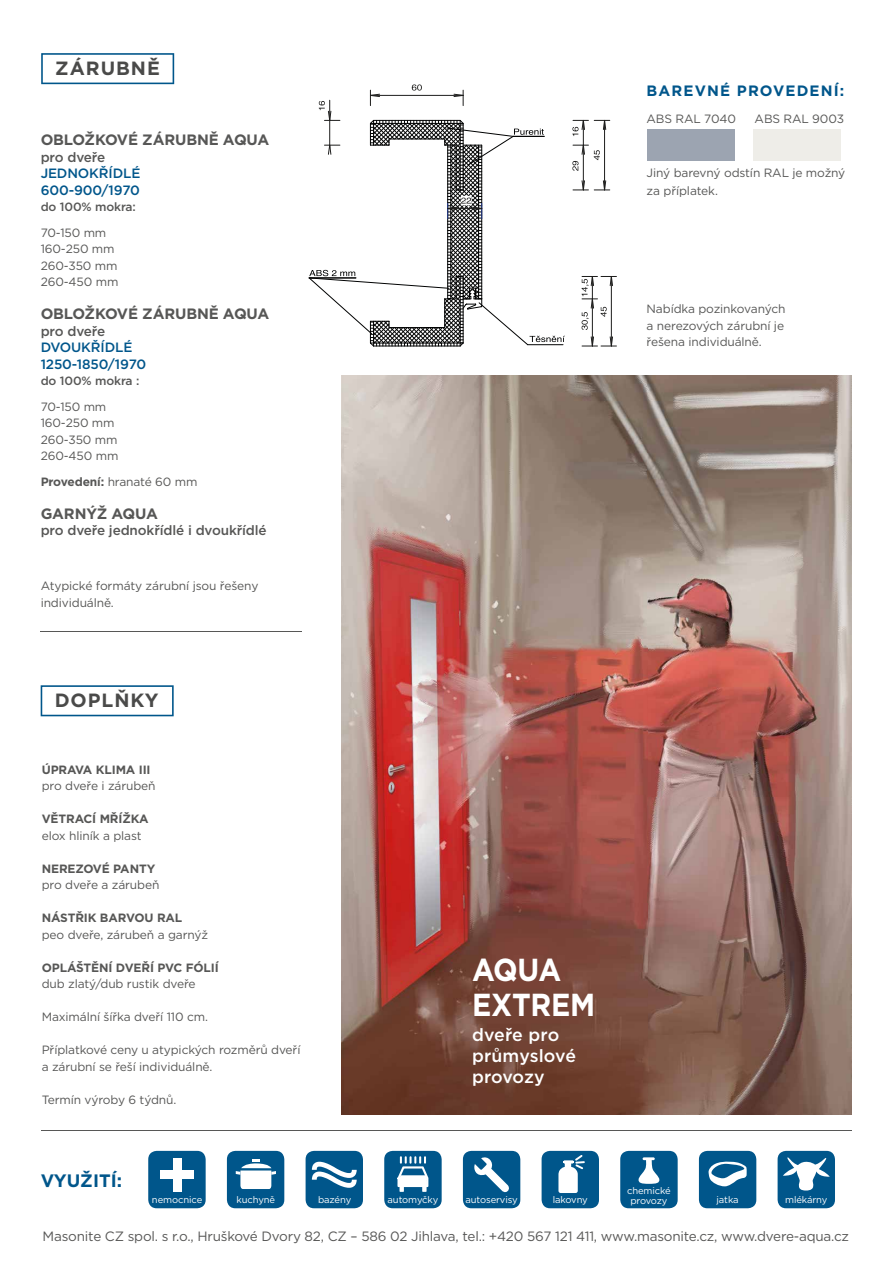
<style>
.page{position:relative;width:893px;height:1263px;background:#fff}
.page>*{position:absolute;margin:0;border:0;box-sizing:border-box;transform-origin:0 0}
.t1{font:700 31.8px/35.4px "Gotham";letter-spacing:-.01em;color:#fff;scale:.91 1}
.t2{font:700 19.2px "Gotham";letter-spacing:.05em;color:#4a4a49}
.t3{font:700 18px "Gotham";color:#00568b}
.t4{font:500 17.7px/21.1px "Gotham";letter-spacing:-.005em;color:#fff}
.t5{font:700 15px "Gotham";letter-spacing:-.01em;color:#575756}
.t6{font:700 15px "Gotham";letter-spacing:.075em;color:#00568b}
.t7{font:13.5px "Gotham";letter-spacing:-.015em;color:#575756}
.t8{font:500 13.5px/16.5px "Gotham";letter-spacing:-.01em;color:#00568b}
.t9{font:500 13.5px "Gotham";letter-spacing:-.01em;color:#575756}
.t10{font:12px/16.5px "Gotham";letter-spacing:-.01em;color:#575756}
.t11{font:700 12px "Gotham";letter-spacing:-.01em;color:#575756}
.t12{font:500 12px "Gotham";letter-spacing:-.01em;color:#575756}
.t13{font:9.45px/10.1px "Gotham";letter-spacing:-.01em;color:#fff;text-align:center}
.s1{font-weight:700}
</style>
<div class="page">
<img style="left:341px;top:376px;width:511px;height:738px">
<svg style="left:41px;top:53px;width:133px;height:31px"></svg>
<div style="left:647px;top:129px;width:87px;height:31px;background:#9ca4b1"></div>
<div style="left:753px;top:129px;width:88px;height:31px;background:#eeede8"></div>
<svg style="left:41px;top:685px;width:133px;height:31px"></svg>
<hr style="left:41px;top:631px;width:261px;height:1px;background:#575756">
<div style="left:148px;top:1151px;width:58px;height:57px;background:#00568b;border-radius:9px"></div>
<div style="left:160px;top:1170px;width:34px;height:8px;background:#fff"></div>
<div style="left:173px;top:1157px;width:8px;height:34px;background:#fff"></div>
<div style="left:227px;top:1151px;width:57px;height:57px;background:#00568b;border-radius:9px"></div>
<svg style="left:236px;top:1159px;width:40px;height:30px"></svg>
<div style="left:306px;top:1151px;width:57px;height:57px;background:#00568b;border-radius:9px"></div>
<svg style="left:312px;top:1162px;width:45px;height:26px"></svg>
<div style="left:463px;top:1151px;width:57px;height:57px;background:#00568b;border-radius:9px"></div>
<svg style="left:474px;top:1157px;width:35px;height:36px"></svg>
<div style="left:384px;top:1151px;width:58px;height:57px;background:#00568b;border-radius:9px"></div>
<svg style="left:397px;top:1156px;width:31px;height:36px"></svg>
<div style="left:542px;top:1151px;width:57px;height:57px;background:#00568b;border-radius:9px"></div>
<svg style="left:558px;top:1155px;width:27px;height:38px"></svg>
<div style="left:620px;top:1151px;width:58px;height:57px;background:#00568b;border-radius:9px"></div>
<svg style="left:639px;top:1157px;width:20px;height:27px"></svg>
<div style="left:699px;top:1151px;width:57px;height:57px;background:#00568b;border-radius:9px"></div>
<svg style="left:709px;top:1161px;width:38px;height:25px"></svg>
<div style="left:778px;top:1151px;width:57px;height:57px;background:#00568b;border-radius:9px"></div>
<svg style="left:783px;top:1157px;width:47px;height:33px"></svg>
<hr style="left:604px;top:120px;width:1px;height:70px;background:#1d1d1c">
<svg style="left:594px;top:180px;width:16px;height:11px"></svg>
<hr style="left:611px;top:276px;width:1px;height:70px;background:#1d1d1c">
<hr style="left:583px;top:145px;width:1px;height:45px;background:#1d1d1c">
<svg style="left:573px;top:180px;width:15px;height:11px"></svg>
<svg style="left:572px;top:120px;width:38px;height:51px"></svg>
<hr style="left:592px;top:299px;width:1px;height:47px;background:#1d1d1c">
<svg style="left:582px;top:336px;width:34px;height:11px"></svg>
<svg style="left:581px;top:276px;width:35px;height:54px"></svg>
<svg style="left:308px;top:84px;width:257px;height:263px"></svg>
<hr style="left:41px;top:1130px;width:810px;height:1px;background:#575756">
<h2 class="t2" style="left:55px;top:55px;width:106px">ZÁRUBNĚ</h2>
<p class="t5" style="left:41px;top:130px;width:230px">OBLOŽKOVÉ ZÁRUBNĚ AQUA</p>
<p class="t9" style="left:41px;top:148px;width:66px">pro dveře</p>
<p class="t8" style="left:41px;top:165px;width:101px">JEDNOKŘÍDLÉ<br>600-900/1970</p>
<p class="t12" style="left:41px;top:199px;width:97px">do 100% mokra:</p>
<p class="t10" style="left:41px;top:224px;width:79px">70-150 mm<br>160-250 mm<br>260-350 mm<br>260-450 mm</p>
<p class="t5" style="left:41px;top:304px;width:230px">OBLOŽKOVÉ ZÁRUBNĚ AQUA</p>
<p class="t9" style="left:41px;top:322px;width:66px">pro dveře</p>
<p class="t8" style="left:41px;top:339px;width:107px">DVOUKŘÍDLÉ<br>1250-1850/1970</p>
<p class="t12" style="left:41px;top:373px;width:100px">do 100% mokra :</p>
<p class="t10" style="left:41px;top:398px;width:79px">70-150 mm<br>160-250 mm<br>260-350 mm<br>260-450 mm</p>
<p class="t10" style="left:41px;top:473px;width:158px"><span class="s1">Provedení:</span> hranaté 60 mm</p>
<p class="t5" style="left:41px;top:503px;width:119px">GARNÝŽ AQUA</p>
<p class="t9" style="left:41px;top:521px;width:228px">pro dveře jednokřídlé i dvoukřídlé</p>
<p class="t10" style="left:41px;top:578px;width:219px">Atypické formáty zárubní jsou řešeny individuálně.</p>
<h2 class="t2" style="left:55px;top:687px;width:105px">DOPLŇKY</h2>
<p class="t11" style="left:42px;top:761px;width:110px">ÚPRAVA KLIMA III</p>
<p class="t10" style="left:42px;top:777px;width:115px">pro dveře i zárubeň</p>
<p class="t11" style="left:42px;top:811px;width:108px">VĚTRACÍ MŘÍŽKA</p>
<p class="t10" style="left:42px;top:827px;width:101px">elox hliník a plast</p>
<p class="t11" style="left:42px;top:860px;width:115px">NEREZOVÉ PANTY</p>
<p class="t10" style="left:42px;top:876px;width:119px">pro dveře a zárubeň</p>
<p class="t11" style="left:42px;top:910px;width:142px">NÁSTŘIK BARVOU RAL</p>
<p class="t10" style="left:42px;top:926px;width:168px">peo dveře, zárubeň a garnýž</p>
<p class="t11" style="left:42px;top:959px;width:179px">OPLÁŠTĚNÍ DVEŘÍ PVC FÓLIÍ</p>
<p class="t10" style="left:42px;top:975px;width:155px">dub zlatý/dub rustik dveře</p>
<p class="t10" style="left:42px;top:1008px;width:168px">Maximální šířka dveří 110 cm.</p>
<p class="t10" style="left:42px;top:1041px;width:260px">Příplatkové ceny u atypických rozměrů dveří a zárubní se řeší individuálně.</p>
<p class="t10" style="left:42px;top:1091px;width:136px">Termín výroby 6 týdnů.</p>
<p class="t6" style="left:647px;top:81px;width:199px">BAREVNÉ PROVEDENÍ:</p>
<p class="t10" style="left:647px;top:110px;width:91px">ABS RAL 7040</p>
<p class="t10" style="left:755px;top:110px;width:91px">ABS RAL 9003</p>
<p class="t10" style="left:647px;top:164px;width:200px;line-height:18px">Jiný barevný odstín RAL je možný za příplatek.</p>
<p class="t10" style="left:647px;top:300px;width:140px;text-align:justify">Nabídka pozinkovaných a nerezových zárubní je řešena individuálně.</p>
<h1 class="t1" style="left:472px;top:952px;width:137px">AQUA<br>EXTREM</h1>
<h3 class="t4" style="left:472px;top:1024px;width:105px">dveře pro průmyslové provozy</h3>
<h3 class="t3" style="left:41px;top:1169px;width:83px">VYUŽITÍ:</h3>
<p class="t13" style="left:152px;top:1194px;width:52px">nemocnice</p>
<p class="t13" style="left:237px;top:1194px;width:40px">kuchyně</p>
<p class="t13" style="left:318px;top:1194px;width:35px">bazény</p>
<p class="t13" style="left:388px;top:1194px;width:52px">automyčky</p>
<p class="t13" style="left:465px;top:1194px;width:54px">autoservisy</p>
<p class="t13" style="left:553px;top:1194px;width:37px">lakovny</p>
<p class="t13" style="left:627px;top:1185px;width:45px">chemické provozy</p>
<p class="t13" style="left:717px;top:1194px;width:24px">jatka</p>
<p class="t13" style="left:785px;top:1194px;width:44px">mlékárny</p>
<p class="t7" style="left:43px;top:1227px;width:808px">Masonite CZ spol. s r.o., Hruškové Dvory 82, CZ – 586 02 Jihlava, tel.: +420 567 121 411, www.masonite.cz, www.dvere-aqua.cz</p>
</div>
